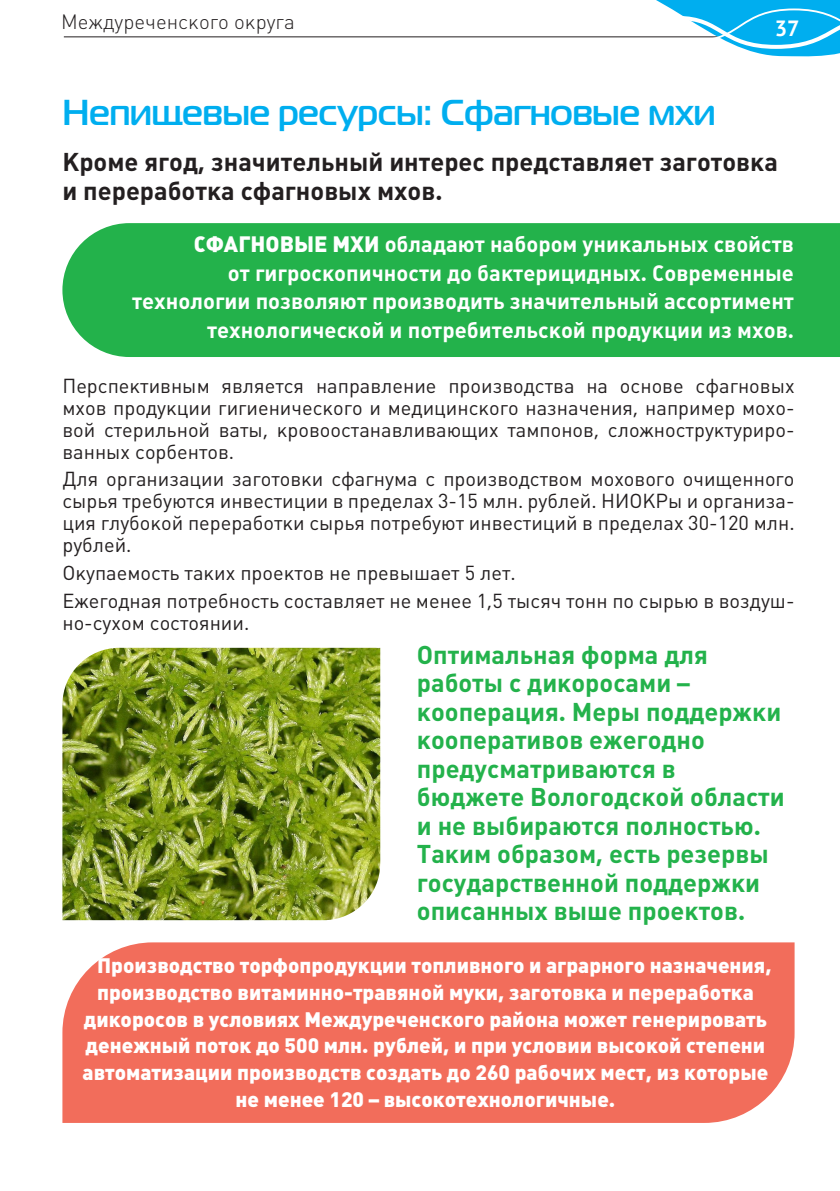
<style>
.page{position:relative;width:840px;height:1191px;background:#fff}
.page>*{position:absolute;margin:0;border:0;box-sizing:border-box;transform-origin:0 0}
.t1{font:700 36px "Magistral C";color:#00aeef}
.t2{font:700 25.4px/28.4px "Plumb";color:#23b24b}
.t3{font:700 25.4px/28.4px "Plumb";color:#231f20}
.t4{font:700 22px/28.4px "Plumb";color:#fff;text-align:right}
.t5{font:700 22px "PT Sans";color:#fff}
.t6{font:900 20.8px "Plumb";color:#fff}
.t7{font:300 20.4px "Plumb";color:#231f20}
.t8{font:20px/22px "Plumb";color:#231f20;text-align:justify}
.s1{font-weight:900}
</style>
<div class="page">
<hr style="left:64px;top:36px;width:687px;height:1px;background:#231f20">
<svg style="left:579px;top:0;width:260px;height:57px"></svg>
<div style="left:62px;top:223px;width:777px;height:134px;background:#23b24b"></div>
<div style="left:62px;top:942px;width:732px;height:181px;background:#f26d5b"></div>
<img style="left:62px;top:648px;width:318px;height:272px">
<p class="t7" style="left:61px;top:10px;width:235px">Междуреченского округа</p>
<p class="t5" style="left:774px;top:14px;width:26px">37</p>
<p class="t1" style="left:62px;top:91px;width:654px">Непищевые ресурсы: Сфагновые мхи</p>
<p class="t3" style="left:62px;top:148px;width:716px">Кроме ягод, значительный интерес представляет заготовка и переработка сфагновых мхов.</p>
<p class="t4" style="left:132px;top:230px;width:663px"><span class="s1">СФАГНОВЫЕ МХИ</span> обладают набором уникальных свойств<br>от гигроскопичности до бактерицидных. Современные технологии позволяют производить значительный ассортимент технологической и потребительской продукции из мхов.</p>
<p class="t8" style="left:62px;top:374px;width:733px">Перспективным является направление производства на основе сфагновых мхов продукции гигиенического и медицинского назначения, например мохо&shy;вой стерильной ваты, кровоостанавливающих тампонов, сложноструктуриро&shy;ванных сорбентов.</p>
<p class="t8" style="left:62px;top:468px;width:733px">Для организации заготовки сфагнума с производством мохового очищенного сырья требуются инвестиции в пределах 3-15 млн. рублей. НИОКРы и организа&shy;ция глубокой переработки сырья потребуют инвестиций в пределах 30-120 млн. рублей.</p>
<p class="t8" style="left:62px;top:562px;width:454px">Окупаемость таких проектов не превышает 5 лет.</p>
<p class="t8" style="left:62px;top:589px;width:733px">Ежегодная потребность составляет не менее 1,5 тысяч тонн по сырью в воздуш&shy;но-сухом состоянии.</p>
<p class="t2" style="left:416px;top:640px;width:369px">Оптимальная форма для работы с дикоросами – кооперация. Меры поддержки кооперативов ежегодно предусматриваются в бюджете Вологодской области и не выбираются полностью.<br>Таким образом, есть резервы государственной поддержки описанных выше проектов.</p>
<p class="t6" style="left:97px;top:953px;width:675px">Производство торфопродукции топливного и аграрного назначения,</p>
<p class="t6" style="left:97px;top:980px;width:658px">производство витаминно-травяной муки, заготовка и переработка</p>
<p class="t6" style="left:84px;top:1007px;width:684px">дикоросов в условиях Междуреченского района может генерировать</p>
<p class="t6" style="left:86px;top:1034px;width:680px">денежный поток до 500 млн. рублей, и при условии высокой степени</p>
<p class="t6" style="left:82px;top:1060px;width:686px">автоматизации производств создать до 260 рабочих мест, из которые</p>
<p class="t6" style="left:235px;top:1087px;width:381px">не менее 120 – высокотехнологичные.</p>
</div>
